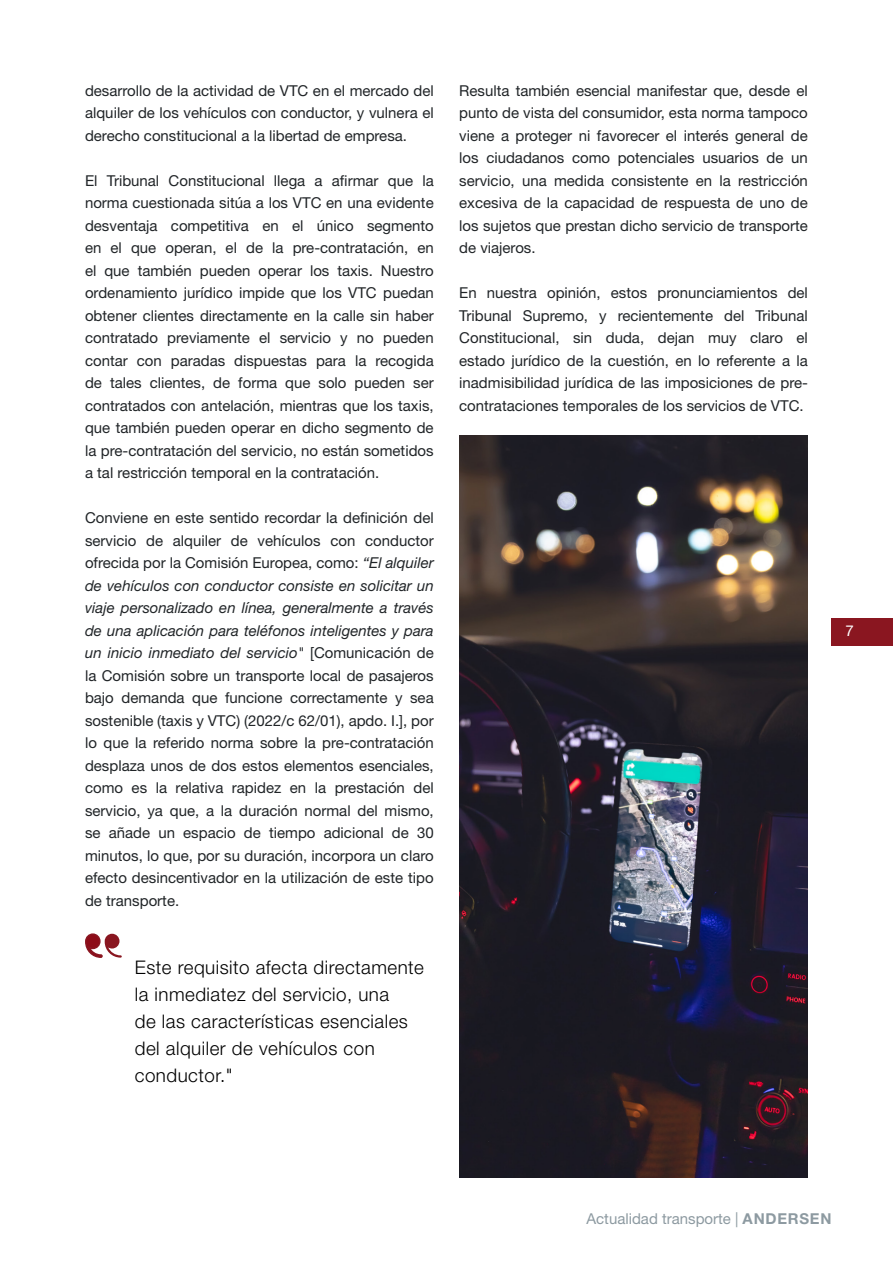
<style>
.page{position:relative;width:893px;height:1263px;background:#fff}
.page>*{position:absolute;margin:0;border:0;box-sizing:border-box;transform-origin:0 0}
.t1{font:300 18.75px/27px "Helvetica Neue LT Pro";letter-spacing:.025em;color:#000001}
.body_text{font:15px/22.5px "Helvetica Neue LT Pro";color:#212528;text-align:justify}
.t2{font:15px "Helvetica Neue LT Pro";color:#8d9aa1}
.t3{font:15px "Helvetica Neue LT Pro";color:#fff}
.s1{font-style:italic}
.s2{font-weight:700}
</style>
<div class="page">
<div style="left:831px;top:618px;width:62px;height:27px;background:#8a1620"></div>
<img style="left:459px;top:435px;width:349px;height:743px">
<svg style="left:85px;top:933px;width:37px;height:25px"></svg>
<p class="body_text" style="left:85px;top:79px;width:350px">desarrollo de la actividad de VTC en el mercado del alquiler de los vehículos con conductor, y vulnera el derecho constitucional a la libertad de empresa.</p>
<p class="body_text" style="left:85px;top:169px;width:350px">El Tribunal Constitucional llega a afirmar que la norma cuestionada sitúa a los VTC en una evidente desventaja competitiva en el único segmento en el que operan, el de la pre-contratación, en el que también pueden operar los taxis. Nuestro ordenamiento jurídico impide que los VTC puedan obtener clientes directamente en la calle sin haber contratado previamente el servicio y no pueden contar con paradas dispuestas para la recogida de tales clientes, de forma que solo pueden ser contratados con antelación, mientras que los taxis, que también pueden operar en dicho segmento de la pre-contratación del servicio, no están sometidos a tal restricción temporal en la contratación.</p>
<p class="body_text" style="left:85px;top:506px;width:350px">Conviene en este sentido recordar la definición del servicio de alquiler de vehículos con conductor ofrecida por la Comisión Europea, como: <span class="s1">“El alquiler de vehículos con conductor consiste en solicitar un viaje personalizado en línea, generalmente a través de una aplicación para teléfonos inteligentes y para un inicio inmediato del servicio"</span> [Comunicación de la Comisión sobre un transporte local de pasajeros bajo demanda que funcione correctamente y sea sostenible (taxis y VTC) (2022/c 62/01), apdo. I.], por lo que la referido norma sobre la pre-contratación desplaza unos de dos estos elementos esenciales, como es la relativa rapidez en la prestación del servicio, ya que, a la duración normal del mismo, se añade un espacio de tiempo adicional de 30 minutos, lo que, por su duración, incorpora un claro efecto desincentivador en la utilización de este tipo de transporte.</p>
<p class="t1" style="left:135px;top:954px;width:291px">Este requisito afecta directamente la inmediatez del servicio, una</p>
<p class="t1" style="left:135px;top:1008px;width:275px">de las características esenciales del alquiler de vehículos con</p>
<p class="t1" style="left:135px;top:1062px;width:99px">conductor."</p>
<p class="body_text" style="left:459px;top:79px;width:350px">Resulta también esencial manifestar que, desde el punto de vista del consumidor, esta norma tampoco viene a proteger ni favorecer el interés general de los ciudadanos como potenciales usuarios de un servicio, una medida consistente en la restricción excesiva de la capacidad de respuesta de uno de los sujetos que prestan dicho servicio de transporte de viajeros.</p>
<p class="body_text" style="left:459px;top:281px;width:350px">En nuestra opinión, estos pronunciamientos del Tribunal Supremo, y recientemente del Tribunal Constitucional, sin duda, dejan muy claro el estado jurídico de la cuestión, en lo referente a la inadmisibilidad jurídica de las imposiciones de pre&shy;contrataciones temporales de los servicios de VTC.</p>
<p class="t3" style="left:845px;top:622px;width:10px">7</p>
<p class="t2" style="left:586px;top:1209px;width:247px">Actualidad transporte | <span class="s2">ANDERSEN</span></p>
</div>
